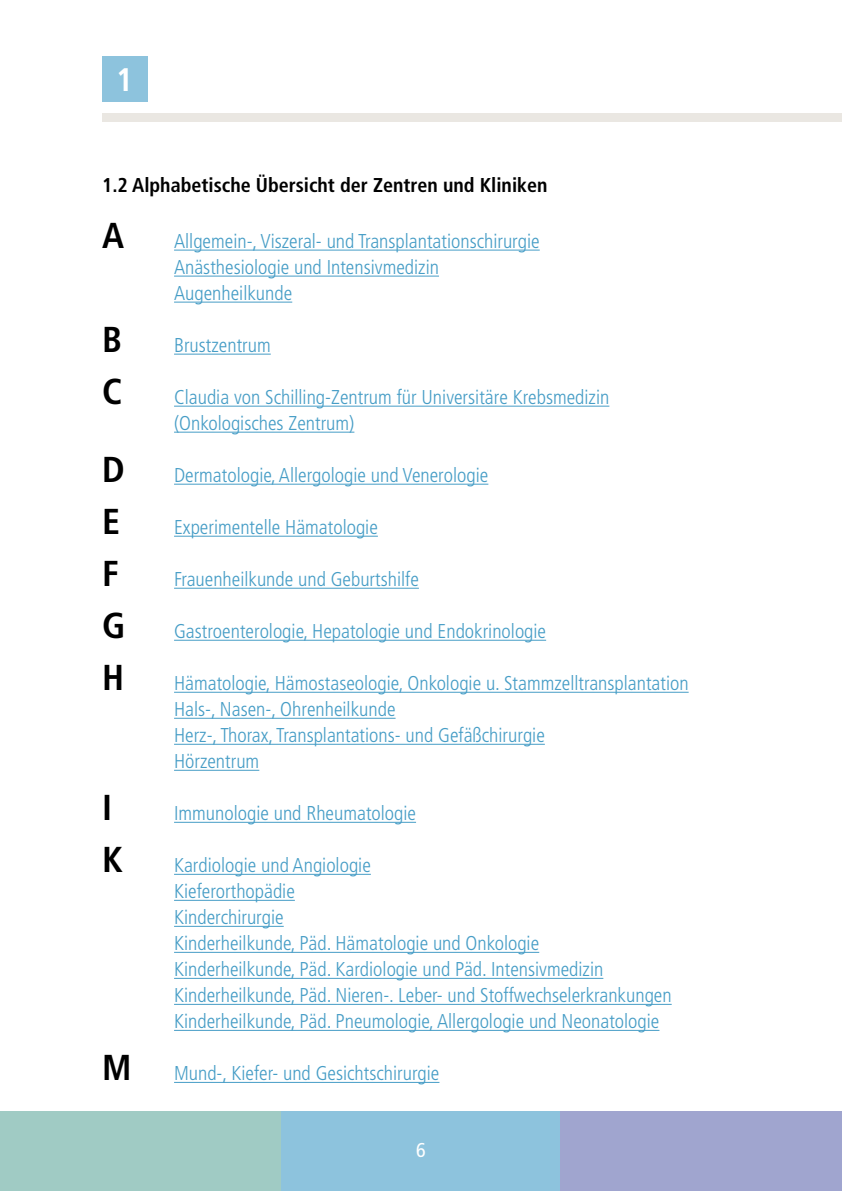
<style>
.page{position:relative;width:842px;height:1191px;background:#fff}
.page>*{position:absolute;margin:0;border:0;box-sizing:border-box;transform-origin:0 0}
.t1{font:700 condensed 36px "Frutiger LT Std";color:#000}
.t2{font:700 condensed 32.6px "Frutiger LT Std";color:#fff}
.t3{font:300 condensed 20px/26px "Frutiger LT Std";color:#469dc6}
.t4{font:700 condensed 20px "Frutiger LT Std";color:#000}
.t5{font:condensed 20px "Frutiger LT Std";color:#fff}
.s1{font-weight:700;font-size:36px;color:#000}
</style>
<div class="page">
<div style="left:0;top:1111px;width:281px;height:80px;background:#a0cbc4"></div>
<div style="left:281px;top:1111px;width:280px;height:80px;background:#8dc3dd"></div>
<div style="left:561px;top:1111px;width:281px;height:80px;background:#a0a5cf"></div>
<div style="left:102px;top:57px;width:45px;height:45px;background:#8dc3dd"></div>
<div style="left:102px;top:113px;width:740px;height:9px;background:#eae7e2"></div>
<hr style="left:174px;top:250px;width:366px;height:1px;background:#469dc6">
<hr style="left:174px;top:276px;width:265px;height:1px;background:#469dc6">
<hr style="left:174px;top:302px;width:118px;height:1px;background:#469dc6">
<hr style="left:174px;top:354px;width:97px;height:1px;background:#469dc6">
<hr style="left:174px;top:406px;width:435px;height:1px;background:#469dc6">
<hr style="left:174px;top:432px;width:180px;height:1px;background:#469dc6">
<hr style="left:174px;top:484px;width:314px;height:1px;background:#469dc6">
<hr style="left:174px;top:536px;width:204px;height:1px;background:#469dc6">
<hr style="left:174px;top:588px;width:245px;height:1px;background:#469dc6">
<hr style="left:174px;top:640px;width:372px;height:1px;background:#469dc6">
<hr style="left:174px;top:692px;width:515px;height:1px;background:#469dc6">
<hr style="left:174px;top:718px;width:222px;height:1px;background:#469dc6">
<hr style="left:174px;top:744px;width:371px;height:1px;background:#469dc6">
<hr style="left:174px;top:770px;width:85px;height:1px;background:#469dc6">
<hr style="left:174px;top:822px;width:242px;height:1px;background:#469dc6">
<hr style="left:174px;top:874px;width:197px;height:1px;background:#469dc6">
<hr style="left:174px;top:900px;width:121px;height:1px;background:#469dc6">
<hr style="left:174px;top:926px;width:110px;height:1px;background:#469dc6">
<hr style="left:174px;top:952px;width:365px;height:1px;background:#469dc6">
<hr style="left:174px;top:978px;width:429px;height:1px;background:#469dc6">
<hr style="left:174px;top:1004px;width:498px;height:1px;background:#469dc6">
<hr style="left:174px;top:1030px;width:485px;height:1px;background:#469dc6">
<hr style="left:174px;top:1082px;width:265px;height:1px;background:#469dc6">
<h2 class="t2" style="left:116px;top:61px;width:18px">1</h2>
<p class="t4" style="left:102px;top:173px;width:447px">1.2 Alphabetische Übersicht der Zentren und Kliniken</p>
<h1 class="t1" style="left:102px;top:214px;width:23px">A</h1>
<p class="t3" style="left:174px;top:228px;width:367px">Allgemein-, Viszeral- und Transplantationschirurgie<br>Anästhesiologie und Intensivmedizin<br>Augenheilkunde</p>
<h1 class="t1" style="left:102px;top:318px;width:22px">B</h1>
<p class="t3" style="left:174px;top:332px;width:98px">Brustzentrum</p>
<h1 class="t1" style="left:102px;top:370px;width:22px">C</h1>
<p class="t3" style="left:174px;top:384px;width:437px">Claudia von Schilling-Zentrum für Universitäre Krebsmedizin (Onkologisches Zentrum)</p>
<h1 class="t1" style="left:102px;top:448px;width:24px">D</h1>
<p class="t3" style="left:174px;top:462px;width:316px">Dermatologie, Allergologie und Venerologie</p>
<h1 class="t1" style="left:102px;top:500px;width:19px">E</h1>
<p class="t3" style="left:174px;top:514px;width:205px">Experimentelle Hämatologie</p>
<h1 class="t1" style="left:102px;top:552px;width:18px">F</h1>
<p class="t3" style="left:174px;top:566px;width:246px">Frauenheilkunde und Geburtshilfe</p>
<h1 class="t1" style="left:102px;top:604px;width:25px">G</h1>
<p class="t3" style="left:174px;top:618px;width:374px">Gastroenterologie, Hepatologie und Endokrinologie</p>
<h1 class="t1" style="left:102px;top:656px;width:23px">H</h1>
<p class="t3" style="left:174px;top:670px;width:516px">Hämatologie, Hämostaseologie, Onkologie u. Stammzelltransplantation Hals-, Nasen-, Ohrenheilkunde<br>Herz-, Thorax, Transplantations- und Gefäßchirurgie<br>Hörzentrum</p>
<h1 class="t1" style="left:102px;top:786px;width:12px">I</h1>
<p class="t3" style="left:174px;top:800px;width:243px">Immunologie und Rheumatologie</p>
<h1 class="t1" style="left:102px;top:838px;width:22px">K</h1>
<p class="t3" style="left:174px;top:852px;width:499px">Kardiologie und Angiologie<br>Kieferorthopädie<br>Kinderchirurgie<br>Kinderheilkunde, Päd. Hämatologie und Onkologie<br>Kinderheilkunde, Päd. Kardiologie und Päd. Intensivmedizin Kinderheilkunde, Päd. Nieren-. Leber- und Stoffwechselerkrankungen Kinderheilkunde, Päd. Pneumologie, Allergologie und Neonatologie</p>
<p class="t3" style="left:102px;top:1060px;width:339px"><span class="s1">M</span> Mund-, Kiefer- und Gesichtschirurgie</p>
<p class="t5" style="left:416px;top:1138px;width:11px">6</p>
</div>
